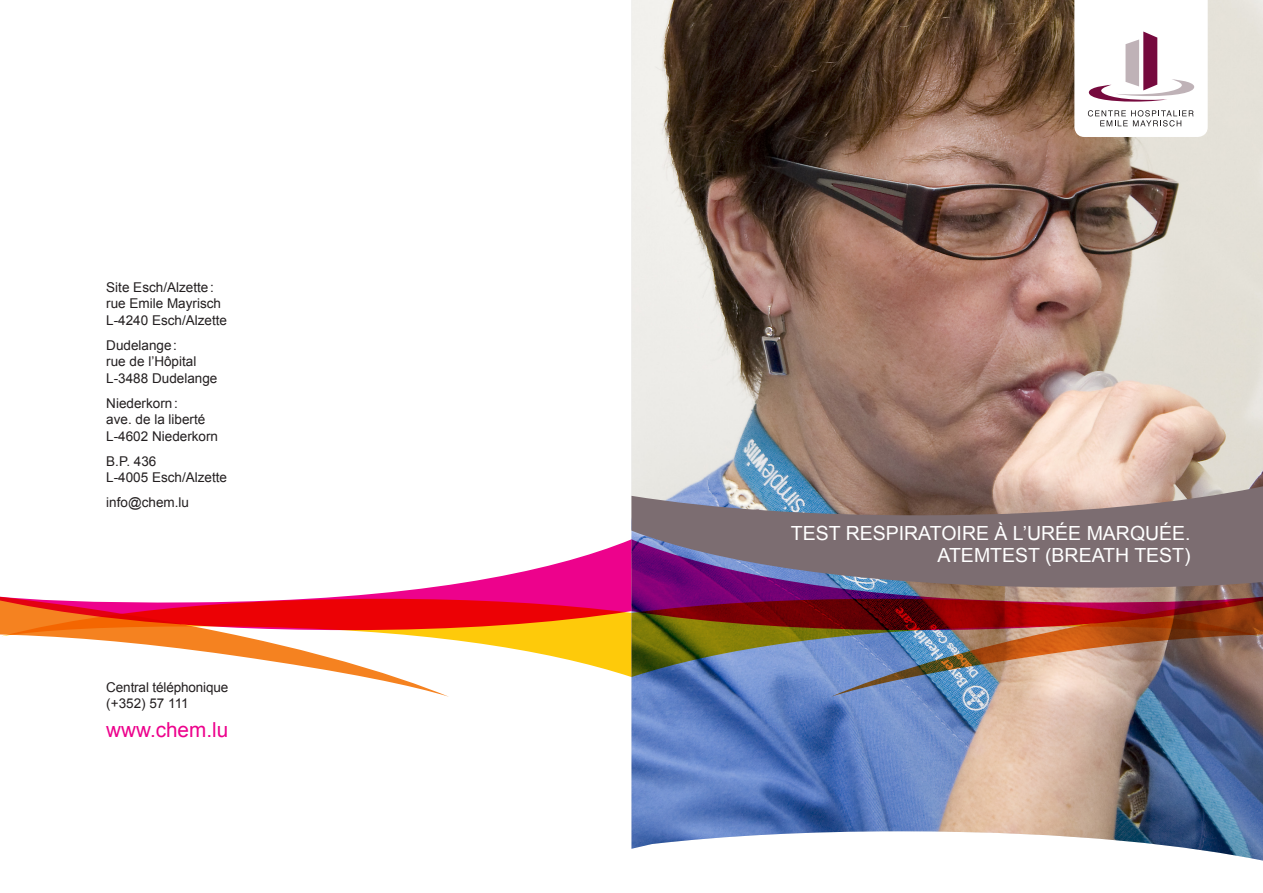
<style>
.page{position:relative;width:1263px;height:893px;background:#fff}
.page>*{position:absolute;margin:0;border:0;box-sizing:border-box;transform-origin:0 0}
.t1{font:20.7px "Arial";color:#ed028c}
.t2{font:19.5px "Arial";color:#fff}
.t3{font:13.5px "Arial";color:#231f20}
</style>
<div class="page">
<img style="left:631px;top:0;width:632px;height:861px">
<svg style="left:631px;top:588px;width:632px;height:11px;background:#88497a"></svg>
<svg style="left:631px;top:484px;width:632px;height:104px;background:#84727e"></svg>
<img style="left:831px;top:595px;width:432px;height:102px">
<img style="left:631px;top:599px;width:630px;height:78px">
<svg style="left:1074px;top:0;width:134px;height:137px"></svg>
<svg style="left:361px;top:539px;width:270px;height:60px"></svg>
<svg style="left:0;top:595px;width:449px;height:102px"></svg>
<svg style="left:1px;top:599px;width:630px;height:78px"></svg>
<p class="t3" style="left:106px;top:278px;width:109px">Site Esch/Alzette:</p>
<p class="t3" style="left:106px;top:295px;width:116px">rue Emile Mayrisch</p>
<p class="t3" style="left:106px;top:311px;width:122px">L-4240 Esch/Alzette</p>
<p class="t3" style="left:106px;top:336px;width:72px">Dudelange:</p>
<p class="t3" style="left:106px;top:353px;width:92px">rue de l’Hôpital</p>
<p class="t3" style="left:106px;top:369px;width:113px">L-3488 Dudelange</p>
<p class="t3" style="left:106px;top:394px;width:73px">Niederkorn:</p>
<p class="t3" style="left:106px;top:411px;width:101px">ave. de la liberté</p>
<p class="t3" style="left:106px;top:427px;width:113px">L-4602 Niederkorn</p>
<p class="t3" style="left:106px;top:452px;width:52px">B.P. 436</p>
<p class="t3" style="left:106px;top:469px;width:122px">L-4005 Esch/Alzette</p>
<p class="t3" style="left:106px;top:494px;width:84px">info@chem.lu</p>
<p class="t3" style="left:106px;top:678px;width:123px">Central téléphonique</p>
<p class="t3" style="left:106px;top:695px;width:84px">(+352) 57 111</p>
<p class="t1" style="left:106px;top:716px;width:123px">www.chem.lu</p>
<p class="t2" style="left:791px;top:520px;width:401px">TEST RESPIRATOIRE À L’URÉE MARQUÉE.</p>
<p class="t2" style="left:937px;top:543px;width:255px">ATEMTEST (BREATH TEST)</p>
</div>
